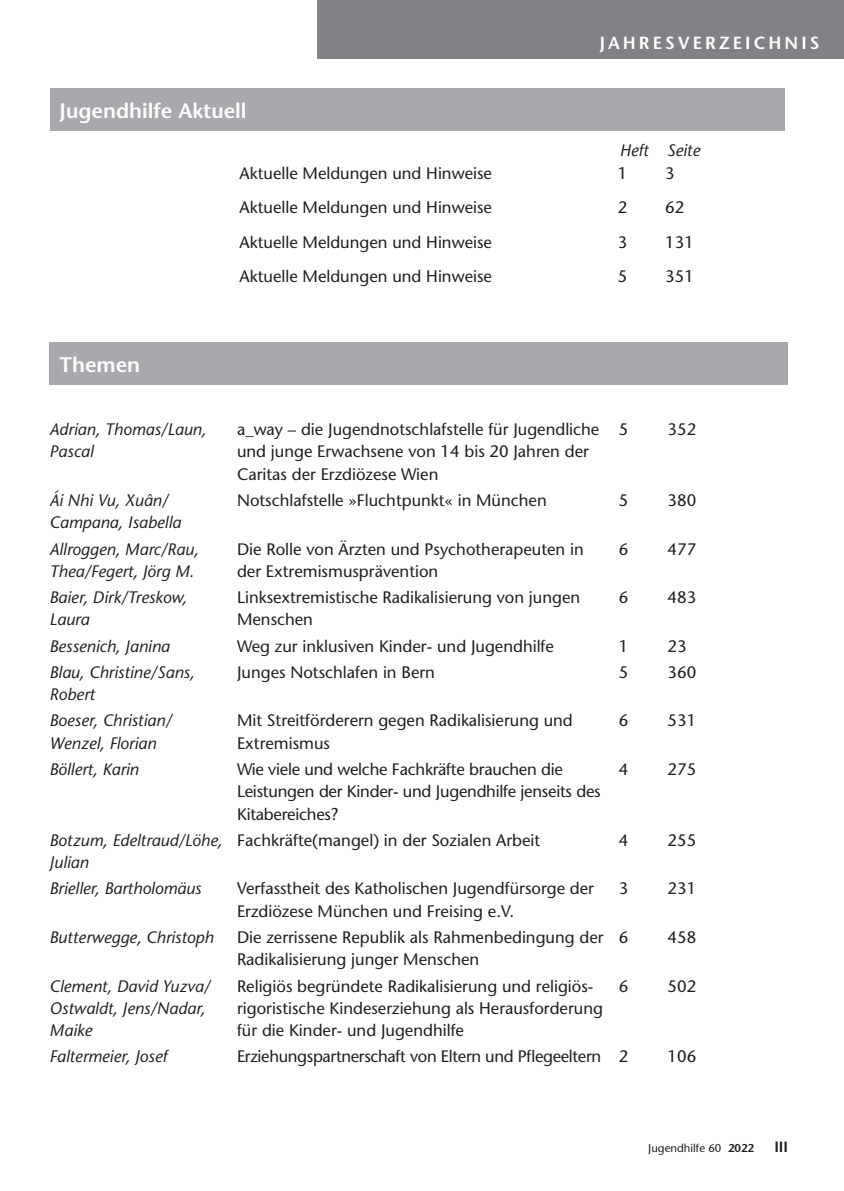
<style>
.page{position:relative;width:844px;height:1191px;background:#fff}
.page>*{position:absolute;margin:0;border:0;box-sizing:border-box;transform-origin:0 0}
.Article_Title{font:600 21px "Stone Sans Std";color:#fff}
.t1{font:600 17.5px "Stone Sans Std";letter-spacing:.175em;color:#fff}
.TextInd{font:500 16.62px/22.4px "Stone Sans Std";color:#231f20}
.TextInd-2{font:italic 500 16.62px/22.4px "Stone Sans Std";color:#231f20}
.TextInd-3{font:500 16.62px "Stone Sans Std";letter-spacing:-.02em;color:#231f20}
.Text{font:italic 500 16.62px "Stone Sans Std";color:#231f20}
.t2{font:600 14.88px "Stone Sans Std";color:#231f20}
.t3{font:500 11.38px "Stone Sans Std";color:#231f20}
.s1{font-weight:600}
</style>
<div class="page">
<div style="left:50px;top:88px;width:734px;height:43px;background:#a8a9ad"></div>
<div style="left:317px;top:0;width:526px;height:59px;background:#808285"></div>
<div style="left:50px;top:343px;width:738px;height:42px;background:#a8a9ad"></div>
<p class="Article_Title" style="left:60px;top:98px;width:188px">Jugendhilfe Aktuell</p>
<p class="t1" style="left:599px;top:32px;width:221px">JAHRESVERZEICHNIS</p>
<p class="Text" style="left:619px;top:140px;width:82px">Heft Seite</p>
<p class="Article_Title" style="left:60px;top:352px;width:82px">Themen</p>
<p class="TextInd" style="left:239px;top:162px;width:254px">Aktuelle Meldungen und Hinweise</p>
<p class="TextInd" style="left:617px;top:162px;width:11px">1</p>
<p class="TextInd" style="left:665px;top:162px;width:11px">3</p>
<p class="TextInd" style="left:239px;top:196px;width:254px">Aktuelle Meldungen und Hinweise</p>
<p class="TextInd" style="left:617px;top:196px;width:11px">2</p>
<p class="TextInd" style="left:665px;top:196px;width:21px">62</p>
<p class="TextInd" style="left:239px;top:231px;width:254px">Aktuelle Meldungen und Hinweise</p>
<p class="TextInd" style="left:617px;top:231px;width:11px">3</p>
<p class="TextInd" style="left:665px;top:231px;width:30px">131</p>
<p class="TextInd" style="left:239px;top:265px;width:254px">Aktuelle Meldungen und Hinweise</p>
<p class="TextInd" style="left:617px;top:265px;width:11px">5</p>
<p class="TextInd" style="left:665px;top:265px;width:30px">351</p>
<p class="TextInd-2" style="left:50px;top:418px;width:158px">Adrian, Thomas/Laun,<br>Pascal</p>
<p class="TextInd" style="left:237px;top:418px;width:364px">a_way – die Jugendnotschlafstelle für Jugendliche und junge Erwachsene von 14 bis 20 Jahren der<br>Caritas der Erzdiözese Wien</p>
<p class="TextInd" style="left:618px;top:418px;width:11px">5</p>
<p class="TextInd" style="left:667px;top:418px;width:30px">352</p>
<p class="TextInd-2" style="left:50px;top:489px;width:133px">Ái Nhi Vu, Xuân/<br>Campana, Isabella</p>
<p class="TextInd" style="left:237px;top:489px;width:311px">Notschlafstelle »Fluchtpunkt« in München</p>
<p class="TextInd" style="left:618px;top:489px;width:11px">5</p>
<p class="TextInd" style="left:667px;top:489px;width:30px">380</p>
<p class="TextInd-2" style="left:50px;top:537px;width:150px">Allroggen, Marc/Rau,<br>Thea/Fegert, Jörg M.</p>
<p class="TextInd" style="left:237px;top:537px;width:348px">Die Rolle von Ärzten und Psychotherapeuten in der Extremismusprävention</p>
<p class="TextInd" style="left:618px;top:537px;width:11px">6</p>
<p class="TextInd" style="left:667px;top:537px;width:30px">477</p>
<p class="TextInd-2" style="left:50px;top:586px;width:139px">Baier, Dirk/Treskow,<br>Laura</p>
<p class="TextInd" style="left:237px;top:586px;width:344px">Linksextremistische Radikalisierung von jungen<br>Menschen</p>
<p class="TextInd" style="left:618px;top:586px;width:11px">6</p>
<p class="TextInd" style="left:667px;top:586px;width:30px">483</p>
<p class="TextInd-2" style="left:50px;top:634px;width:122px">Bessenich, Janina</p>
<p class="TextInd" style="left:237px;top:634px;width:318px">Weg zur inklusiven Kinder- und Jugendhilfe</p>
<p class="TextInd" style="left:618px;top:634px;width:11px">1</p>
<p class="TextInd" style="left:667px;top:634px;width:21px">23</p>
<p class="TextInd-2" style="left:50px;top:661px;width:146px">Blau, Christine/Sans,<br>Robert</p>
<p class="TextInd" style="left:237px;top:661px;width:199px">Junges Notschlafen in Bern</p>
<p class="TextInd" style="left:618px;top:661px;width:11px">5</p>
<p class="TextInd" style="left:667px;top:661px;width:30px">360</p>
<p class="TextInd-2" style="left:50px;top:709px;width:124px">Boeser, Christian/<br>Wenzel, Florian</p>
<p class="TextInd" style="left:237px;top:709px;width:337px">Mit Streitförderern gegen Radikalisierung und<br>Extremismus</p>
<p class="TextInd" style="left:618px;top:709px;width:11px">6</p>
<p class="TextInd" style="left:667px;top:709px;width:30px">531</p>
<p class="TextInd-2" style="left:50px;top:758px;width:91px">Böllert, Karin</p>
<p class="TextInd" style="left:237px;top:758px;width:365px">Wie viele und welche Fachkräfte brauchen die<br>Leistungen der Kinder- und Jugendhilfe jenseits des<br>Kitabereiches?</p>
<p class="TextInd" style="left:618px;top:758px;width:11px">4</p>
<p class="TextInd" style="left:667px;top:758px;width:30px">275</p>
<p class="TextInd-2" style="left:50px;top:829px;width:174px">Botzum, Edeltraud/Löhe,<br>Julian</p>
<p class="TextInd" style="left:237px;top:829px;width:304px">Fachkräfte(mangel) in der Sozialen Arbeit</p>
<p class="TextInd" style="left:618px;top:829px;width:11px">4</p>
<p class="TextInd" style="left:667px;top:829px;width:30px">255</p>
<p class="TextInd-2" style="left:50px;top:877px;width:153px">Brieller, Bartholomäus</p>
<p class="TextInd" style="left:237px;top:877px;width:358px">Verfasstheit des Katholischen Jugendfürsorge der<br>Erzdiözese München und Freising e.V.</p>
<p class="TextInd" style="left:618px;top:877px;width:11px">3</p>
<p class="TextInd" style="left:667px;top:877px;width:30px">231</p>
<p class="TextInd-2" style="left:50px;top:926px;width:166px">Butterwegge, Christoph</p>
<p class="TextInd" style="left:237px;top:926px;width:368px">Die zerrissene Republik als Rahmenbedingung der<br>Radikalisierung junger Menschen</p>
<p class="TextInd" style="left:618px;top:926px;width:11px">6</p>
<p class="TextInd" style="left:667px;top:926px;width:30px">458</p>
<p class="TextInd-2" style="left:50px;top:974px;width:162px">Clement, David Yuzva/<br>Ostwaldt, Jens/Nadar,<br>Maike</p>
<p class="TextInd" style="left:237px;top:974px;width:367px">Religiös begründete Radikalisierung und religiös&shy;rigoristische Kindeserziehung als Herausforderung für die Kinder- und Jugendhilfe</p>
<p class="TextInd" style="left:618px;top:974px;width:11px">6</p>
<p class="TextInd" style="left:667px;top:974px;width:30px">502</p>
<p class="TextInd-2" style="left:50px;top:1045px;width:119px">Faltermeier, Josef</p>
<p class="TextInd-3" style="left:237px;top:1046px;width:365px">Erziehungspartnerschaft von Eltern und Pflegeeltern</p>
<p class="TextInd" style="left:618px;top:1045px;width:11px">2</p>
<p class="TextInd" style="left:667px;top:1045px;width:30px">106</p>
<p class="t3" style="left:648px;top:1140px;width:107px">Jugendhilfe 60 <span class="s1">2022</span></p>
<p class="t2" style="left:774px;top:1137px;width:15px">III</p>
</div>
